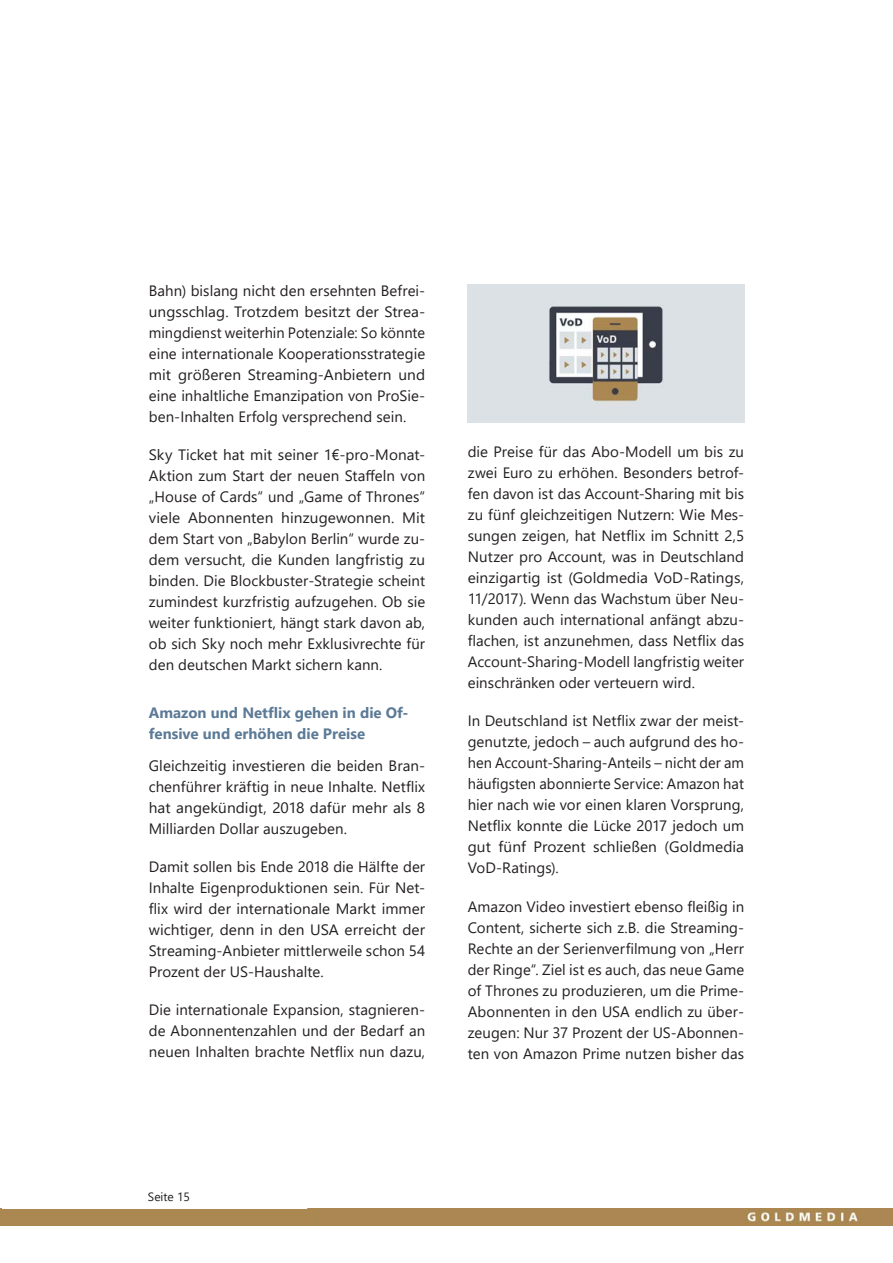
<style>
.page{position:relative;width:893px;height:1263px;background:#fff}
.page>*{position:absolute;margin:0;border:0;box-sizing:border-box;transform-origin:0 0}
.t1{font:15px/21px "Segoe UI";letter-spacing:.005em;color:#231f20;text-align:justify}
.t2{font:700 15px/21px "Segoe UI";color:#5c7a96}
.t3{font:12px "Segoe UI";color:#231f20}
</style>
<div class="page">
<img style="left:310px;top:1209px;width:583px;height:17px">
<div style="left:0;top:1209px;width:310px;height:17px;background:#ab8852"></div>
<img style="left:468px;top:285px;width:276px;height:137px">
<p class="t1" style="left:149px;top:279px;width:278px">Bahn) bislang nicht den ersehnten Befrei&shy;ungsschlag. Trotzdem besitzt der Strea&shy;mingdienst weiterhin Potenziale: So könnte eine internationale Kooperationsstrategie mit größeren Streaming-Anbietern und eine inhaltliche Emanzipation von ProSie&shy;ben-Inhalten Erfolg versprechend sein.</p>
<p class="t1" style="left:149px;top:443px;width:278px">Sky Ticket hat mit seiner 1€-pro-Monat-Aktion zum Start der neuen Staffeln von „House of Cards“ und „Game of Thrones“ viele Abonnenten hinzugewonnen. Mit dem Start von „Babylon Berlin“ wurde zu&shy;dem versucht, die Kunden langfristig zu binden. Die Blockbuster-Strategie scheint zumindest kurzfristig aufzugehen. Ob sie weiter funktioniert, hängt stark davon ab, ob sich Sky noch mehr Exklusivrechte für den deutschen Markt sichern kann.</p>
<p class="t2" style="left:149px;top:701px;width:261px">Amazon und Netflix gehen in die Of&shy;fensive und erhöhen die Preise</p>
<p class="t1" style="left:149px;top:754px;width:278px">Gleichzeitig investieren die beiden Bran&shy;chenführer kräftig in neue Inhalte. Netflix hat angekündigt, 2018 dafür mehr als 8<br>Milliarden Dollar auszugeben.</p>
<p class="t1" style="left:149px;top:855px;width:278px">Damit sollen bis Ende 2018 die Hälfte der Inhalte Eigenproduktionen sein. Für Net&shy;flix wird der internationale Markt immer wichtiger, denn in den USA erreicht der Streaming-Anbieter mittlerweile schon 54<br>Prozent der US-Haushalte.</p>
<p class="t1" style="left:149px;top:998px;width:278px">Die internationale Expansion, stagnieren&shy;de Abonnentenzahlen und der Bedarf an neuen Inhalten brachte Netflix nun dazu,</p>
<p class="t1" style="left:468px;top:440px;width:278px">die Preise für das Abo-Modell um bis zu zwei Euro zu erhöhen. Besonders betrof&shy;fen davon ist das Account-Sharing mit bis zu fünf gleichzeitigen Nutzern: Wie Mes&shy;sungen zeigen, hat Netflix im Schnitt 2,5<br>Nutzer pro Account, was in Deutschland einzigartig ist (Goldmedia VoD-Ratings, 11/2017). Wenn das Wachstum über Neu&shy;kunden auch international anfängt abzu&shy;flachen, ist anzunehmen, dass Netflix das Account-Sharing-Modell langfristig weiter einschränken oder verteuern wird.</p>
<p class="t1" style="left:468px;top:709px;width:278px">In Deutschland ist Netflix zwar der meist&shy;genutzte, jedoch – auch aufgrund des ho&shy;hen Account-Sharing-Anteils – nicht der am häufigsten abonnierte Service: Amazon hat hier nach wie vor einen klaren Vorsprung, Netflix konnte die Lücke 2017 jedoch um gut fünf Prozent schließen (Goldmedia VoD-Ratings).</p>
<p class="t1" style="left:468px;top:894px;width:278px">Amazon Video investiert ebenso fleißig in Content, sicherte sich z.B. die Streaming-Rechte an der Serienverfilmung von „Herr der Ringe“. Ziel ist es auch, das neue Game of Thrones zu produzieren, um die Prime-Abonnenten in den USA endlich zu über&shy;zeugen: Nur 37 Prozent der US-Abonnen&shy;ten von Amazon Prime nutzen bisher das</p>
<p class="t3" style="left:148px;top:1185px;width:44px">Seite 15</p>
</div>
